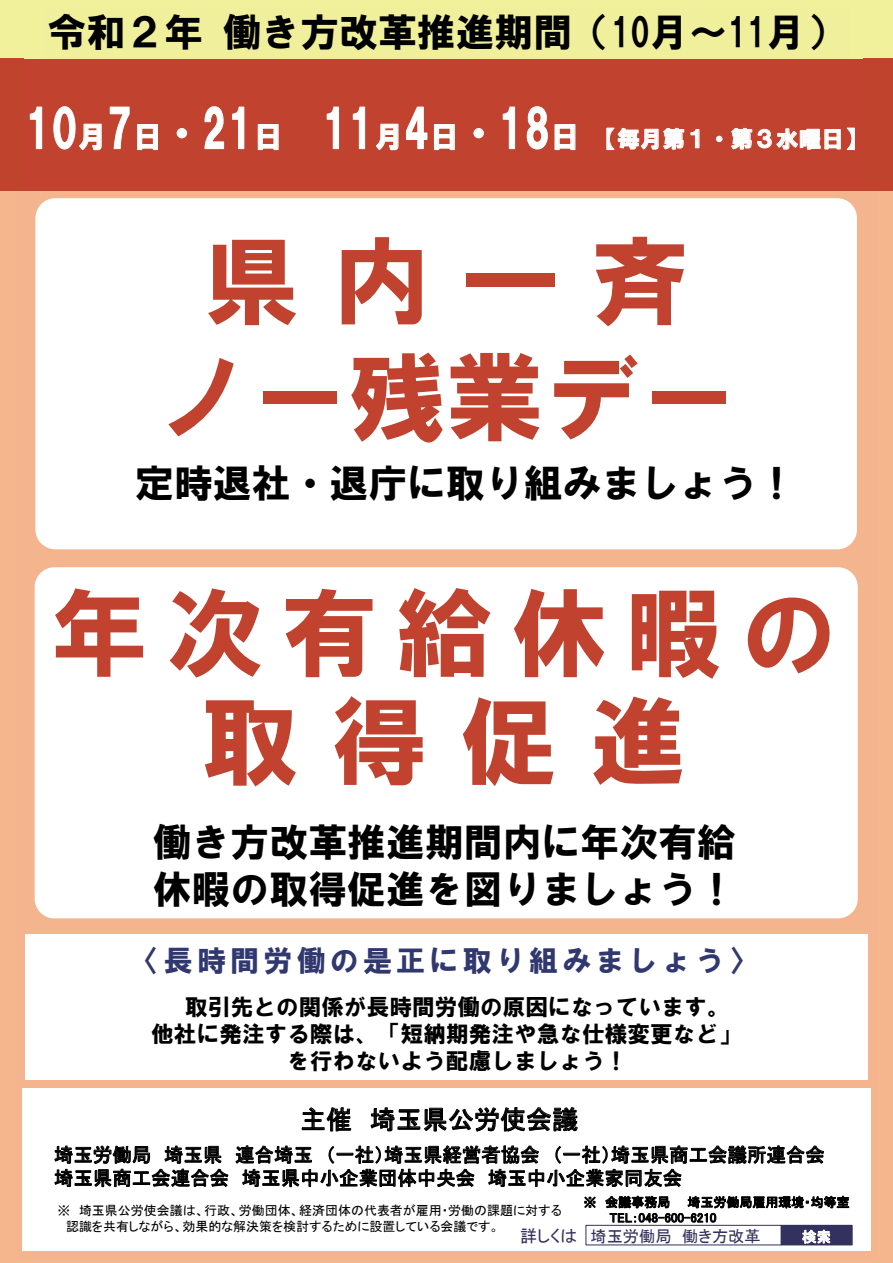
<style>
.page{position:relative;width:893px;height:1263px;background:#fff}
.page>*{position:absolute;margin:0;border:0;box-sizing:border-box;transform-origin:0 0}
.t1{font:97.05px/108.4px "HGS Soei Kakugothic UB";letter-spacing:.185em;color:#c1422e;text-align:center}
.t2{font:97.05px/116.6px "HGS Soei Kakugothic UB";color:#c1422e;text-align:center}
.t3{font:51.9px "HG Soei Kakugothic UB";letter-spacing:.005em;color:#fff}
.t4{font:38.85px/46.7px "HGS Soei Kakugothic UB";color:#000}
.t5{font:38.85px "HG Soei Kakugothic UB";color:#000}
.t6{font:38.85px "HG Soei Kakugothic UB";color:#fff}
.t7{font:29.1px "HGS Soei Kakugothic UB";letter-spacing:.14em;color:#30386f}
.t8{font:29.1px "HG Soei Kakugothic UB";color:#fff}
.t9{font:25.95px "MS P Gothic";letter-spacing:.005em;color:#000}
.t10{font:22.65px "HGS Soei Kakugothic UB";color:#000}
.t11{font:22.65px "HG Soei Kakugothic UB";color:#fff}
.t12{font:19.5px "MS P Gothic";color:#000}
.t13{font:16.95px "MS P Gothic";color:#33315d}
.t14{font:16.2px "MS P Gothic";color:#33315d}
.t15{font:14.55px "MS P Gothic";color:#fff}
.t16{font:12.9px/15.6px "MS P Gothic";color:#000}
.s1{font-size:51.9px}
</style>
<div class="page">
<div style="left:9px;top:0;width:874px;height:1263px;background:#f4b58e"></div>
<div style="left:22px;top:1088px;width:848px;height:163px;background:#fff"></div>
<svg style="left:54px;top:1145px;width:174px;height:43px"></svg>
<svg style="left:235px;top:1145px;width:589px;height:42px"></svg>
<svg style="left:302px;top:1107px;width:49px;height:24px"></svg>
<svg style="left:370px;top:1107px;width:208px;height:25px"></svg>
<div style="left:35px;top:198px;width:822px;height:351px;background:#fff;border-radius:20px"></div>
<svg style="left:584px;top:1196px;width:12px;height:12px"></svg>
<div style="left:9px;top:58px;width:874px;height:133px;background:#c1422e"></div>
<svg style="left:29px;top:106px;width:14px;height:44px"></svg>
<svg style="left:53px;top:106px;width:49px;height:45px"></svg>
<svg style="left:109px;top:106px;width:21px;height:44px"></svg>
<svg style="left:137px;top:124px;width:21px;height:26px"></svg>
<svg style="left:176px;top:128px;width:11px;height:11px"></svg>
<svg style="left:204px;top:106px;width:21px;height:44px"></svg>
<svg style="left:232px;top:106px;width:13px;height:44px"></svg>
<svg style="left:258px;top:124px;width:21px;height:26px"></svg>
<svg style="left:326px;top:106px;width:13px;height:44px"></svg>
<svg style="left:352px;top:106px;width:14px;height:44px"></svg>
<svg style="left:376px;top:124px;width:23px;height:27px"></svg>
<svg style="left:406px;top:106px;width:22px;height:44px"></svg>
<svg style="left:434px;top:124px;width:21px;height:26px"></svg>
<svg style="left:473px;top:128px;width:11px;height:11px"></svg>
<svg style="left:502px;top:106px;width:14px;height:44px"></svg>
<svg style="left:527px;top:106px;width:21px;height:44px"></svg>
<svg style="left:555px;top:124px;width:20px;height:26px"></svg>
<svg style="left:606px;top:128px;width:78px;height:22px"></svg>
<svg style="left:691px;top:129px;width:8px;height:19px"></svg>
<svg style="left:716px;top:136px;width:6px;height:6px"></svg>
<svg style="left:731px;top:128px;width:124px;height:22px"></svg>
<div style="left:35px;top:567px;width:823px;height:351px;background:#fff;border-radius:20px"></div>
<div style="left:9px;top:0;width:874px;height:59px;background:#f0f09c"></div>
<div style="left:781px;top:1225px;width:71px;height:20px;background:#33315d"></div>
<svg style="left:605px;top:1196px;width:244px;height:47px"></svg>
<div style="left:25px;top:934px;width:842px;height:146px;background:#fff"></div>
<div style="left:0;top:0;width:43px;height:59px;background:#f1f19b"></div>
<div style="left:850px;top:0;width:43px;height:59px;background:#f1f19b"></div>
<div style="left:0;top:59px;width:24px;height:132px;background:#c0432e"></div>
<div style="left:0;top:191px;width:15px;height:1072px;background:#f5b68d"></div>
<div style="left:863px;top:59px;width:30px;height:132px;background:#c0432e"></div>
<div style="left:878px;top:191px;width:15px;height:1072px;background:#f5b68d"></div>
<p class="t5" style="left:48px;top:12px;width:157px">令和２年</p>
<p class="t5" style="left:223px;top:12px;width:623px">働き方改革推進期間（10月～11月(</p>
<p class="t3" style="left:25px;top:102px;width:54px">10</p>
<p class="t8" style="left:78px;top:122px;width:86px">日<span class="s1">7</span>月</p>
<p class="t6" style="left:162px;top:114px;width:40px">・</p>
<p class="t3" style="left:202px;top:102px;width:54px">21</p>
<p class="t8" style="left:254px;top:122px;width:31px">日</p>
<p class="t3" style="left:322px;top:102px;width:54px">11</p>
<p class="t8" style="left:374px;top:122px;width:86px">日<span class="s1">4</span>月</p>
<p class="t6" style="left:459px;top:114px;width:40px">・</p>
<p class="t3" style="left:498px;top:102px;width:54px">18</p>
<p class="t8" style="left:551px;top:122px;width:31px">日</p>
<p class="t11" style="left:595px;top:128px;width:274px">【毎月第１・第３水曜日【</p>
<p class="t2" style="left:155px;top:222px;width:584px">県内一斉ノー残業デー</p>
<p class="t4" style="left:135px;top:459px;width:662px">定時退社・退庁に取り組みましょう!</p>
<p class="t1" style="left:51px;top:578px;width:788px">年次有給休暇の取得促進</p>
<p class="t4" style="left:153px;top:818px;width:585px">働き方改革推進期間内に年次有給休暇の取得促進を図りましょう!</p>
<p class="t7" style="left:131px;top:946px;width:628px">〈長時間労働の是正に取り組みましょう〈</p>
<p class="t10" style="left:185px;top:995px;width:546px">取引先との関係が長時間労働の原因になっています。</p>
<p class="t10" style="left:151px;top:1022px;width:591px">他社に発注する際は、「短納期発注や急な仕様変更など「</p>
<p class="t10" style="left:287px;top:1050px;width:342px">を行わないよう配慮しましょう!</p>
<p class="t12" style="left:54px;top:1145px;width:99px">埼玉労働局</p>
<p class="t12" style="left:164px;top:1145px;width:60px">埼玉県</p>
<p class="t9" style="left:300px;top:1106px;width:53px">主催</p>
<p class="t9" style="left:370px;top:1106px;width:210px">埼玉県公労使会議</p>
<p class="t12" style="left:235px;top:1145px;width:79px">連合埼玉</p>
<p class="t12" style="left:326px;top:1145px;width:216px">（一社）埼玉県経営者協会</p>
<p class="t12" style="left:552px;top:1145px;width:274px">（一社）埼玉県商工会議所連合会</p>
<p class="t12" style="left:54px;top:1168px;width:177px">埼玉県商工会連合会</p>
<p class="t12" style="left:242px;top:1168px;width:235px">埼玉県中小企業団体中央会</p>
<p class="t12" style="left:488px;top:1168px;width:196px">埼玉中小企業家同友会</p>
<p class="t16" style="left:79px;top:1203px;width:484px">埼玉県公労使会議は、行政、労働団体、経済団体の代表者が雇用・労働の課題に対する</p>
<p class="t16" style="left:66px;top:1203px;width:435px;text-indent:-9px">※<br>認識を共有しながら、効果的な解決策を検討するために設置している会議です。</p>
<p class="t13" style="left:520px;top:1228px;width:59px">詳しくは</p>
<p class="t16" style="left:583px;top:1194px;width:14px">※</p>
<p class="t16" style="left:605px;top:1194px;width:66px">会議事務局</p>
<p class="t16" style="left:687px;top:1194px;width:164px">埼玉労働局雇用環境・均等室</p>
<p class="t16" style="left:610px;top:1210px;width:108px">TEL：048-600-6210</p>
<p class="t14" style="left:590px;top:1228px;width:82px">埼玉労働局</p>
<p class="t14" style="left:682px;top:1228px;width:80px">働き方改革</p>
<p class="t15" style="left:802px;top:1229px;width:31px">検索</p>
</div>
